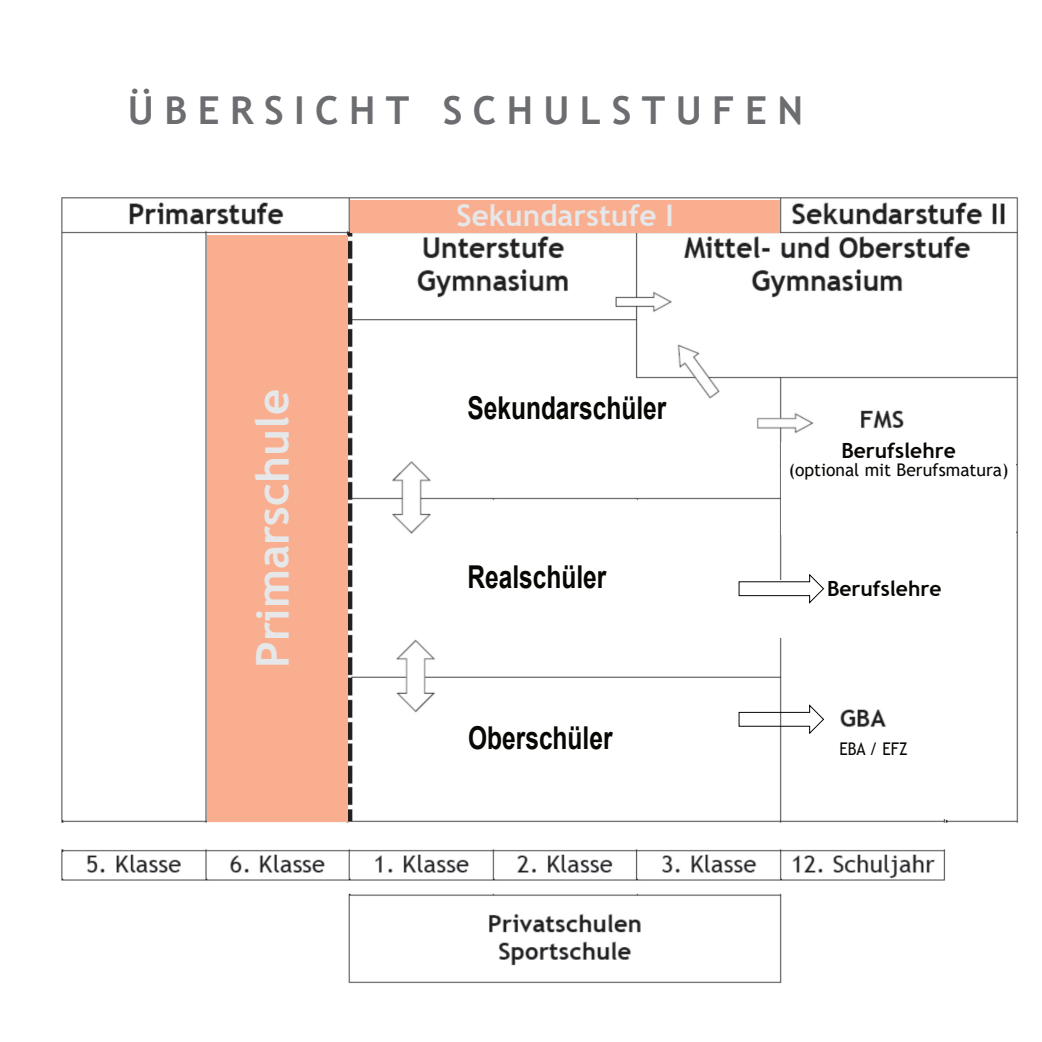
<style>
.page{position:relative;width:1042px;height:1042px;background:#fff}
.page>*{position:absolute;margin:0;border:0;box-sizing:border-box;transform-origin:0 0}
.t1{font:700 45.5px "Trebuchet MS";color:#e6e7e9}
.t2{font:700 38.5px "Trebuchet MS";letter-spacing:.27em;color:#6c6d70}
.t3{font:700 31.5px "Arial";color:#080704;scale:.78 1}
.t4{font:700 29.75px "Trebuchet MS";color:#e6e7e9}
.t5{font:700 21px "Trebuchet MS";color:#080704}
.t6{font:17.5px "Trebuchet MS";color:#080704}
.t7{font:17.5px "Trebuchet MS";color:#080704;scale:.89 1}
</style>
<div class="page">
<img style="left:61px;top:197px;width:958px;height:786px">
<svg style="left:739px;top:705px;width:85px;height:29px"></svg>
<div style="left:383px;top:565px;width:249px;height:47px;background:#fff"></div>
<div style="left:396px;top:715px;width:250px;height:46px;background:#fff"></div>
<div style="left:371px;top:340px;width:249px;height:46px;background:#fff"></div>
<div style="left:781px;top:442px;width:234px;height:93px;background:#fff"></div>
<div style="left:767px;top:580px;width:234px;height:56px;background:#fff"></div>
<div style="left:941px;top:534px;width:38px;height:285px;background:#fff"></div>
<svg style="left:979px;top:550px;width:28px;height:250px"></svg>
<div style="left:207px;top:235px;width:140px;height:586px;background:#f9ae90"></div>
<div style="left:350px;top:200px;width:430px;height:33px;background:#f9ae90"></div>
<div style="left:468px;top:420px;width:249px;height:46px;background:#fff"></div>
<div style="left:794px;top:615px;width:217px;height:47px;background:#fff"></div>
<svg style="left:739px;top:574px;width:85px;height:29px"></svg>
<p class="t2" style="left:128px;top:96px;width:676px">ÜBERSICHT SCHULSTUFEN</p>
<h1 class="t1" style="left:255px;top:668px;width:280px;rotate:-90deg">Primarschule</h1>
<p class="t4" style="left:456px;top:204px;width:219px">Sekundarstufe I</p>
<p class="t3" style="left:467px;top:396px;width:257px">Sekundarschüler</p>
<p class="t3" style="left:467px;top:565px;width:180px">Realschüler</p>
<p class="t3" style="left:468px;top:726px;width:187px">Oberschüler</p>
<p class="t5" style="left:841px;top:443px;width:116px">Berufslehre</p>
<p class="t6" style="left:788px;top:463px;width:221px">(optional mit Berufsmatura)</p>
<p class="t5" style="left:827px;top:583px;width:116px">Berufslehre</p>
<p class="t7" style="left:839px;top:742px;width:78px">EBA / EFZ</p>
</div>
